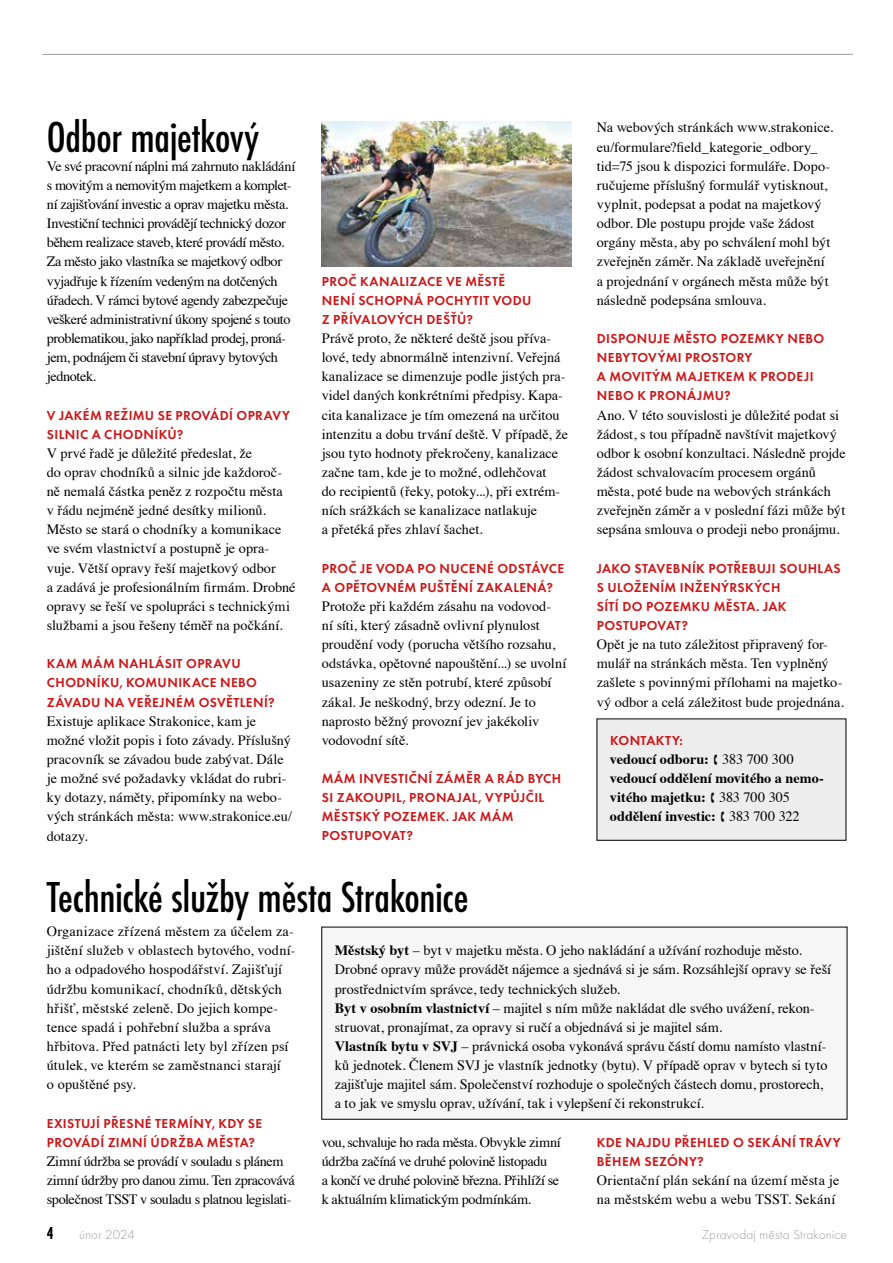
<style>
.page{position:relative;width:893px;height:1263px;background:#fff}
.page>*{position:absolute;margin:0;border:0;box-sizing:border-box;transform-origin:0 0}
.t1{font:500 condensed 45px "Futura TOT";letter-spacing:-.01em;color:#000}
.t2{font:500 condensed 18px "Futura TOT";color:#000}
.t3{font:14.25px/19.2px "Times";color:#000}
.t4{font:14.25px/19.2px "Times";letter-spacing:-.03em;color:#000}
.t5{font:14.25px/19.2px "Times";letter-spacing:-.025em;color:#000}
.t6{font:700 14.25px/19.2px "Times";color:#000}
.t7{font:600 13.5px/19.2px "Futura TOT";letter-spacing:.03em;color:#cd1719}
.t8{font:13.5px "Futura TOT Ligh";letter-spacing:.01em;color:#9d9d9c}
.s1{font-weight:400}
.s2{font-weight:700}
</style>
<div class="page">
<hr style="left:43px;top:54px;width:810px;height:1px;background:#9d9d9c">
<div style="left:597px;top:719px;width:249px;height:121px;background:#ededed"></div>
<img style="left:322px;top:122px;width:249px;height:144px">
<div style="left:322px;top:927px;width:525px;height:192px;background:#f6f6f6"></div>
<h1 class="t1" style="left:47px;top:112px;width:214px">Odbor majetkový</h1>
<p class="t4" style="left:47px;top:155px;width:250px">Ve své pracovní náplni má zahrnuto nakládání s movitým a nemovitým majetkem a komplet&shy;ní zajišťování investic a oprav majetku města.<br>Investiční technici provádějí technický dozor během realizace staveb, které provádí město.<br>Za město jako vlastníka se majetkový odbor vyjadřuje k řízením vedeným na dotčených úřadech. V rámci bytové agendy zabezpečuje veškeré administrativní úkony spojené s touto problematikou, jako například prodej, proná&shy;jem, podnájem či stavební úpravy bytových jednotek.</p>
<p class="t7" style="left:47px;top:405px;width:245px">V JAKÉM REŽIMU SE PROVÁDÍ OPRAVY<br>SILNIC A CHODNÍKŮ?</p>
<p class="t3" style="left:47px;top:442px;width:250px">V prvé řadě je důležité předeslat, že<br>do oprav chodníků a silnic jde každoroč&shy;ně nemalá částka peněz z rozpočtu města<br>v řádu nejméně jedné desítky milionů.<br>Město se stará o chodníky a komunikace ve svém vlastnictví a postupně je opra&shy;vuje. Větší opravy řeší majetkový odbor<br>a zadává je profesionálním firmám. Drobné opravy se řeší ve spolupráci s technickými službami a jsou řešeny téměř na počkání.</p>
<p class="t7" style="left:47px;top:654px;width:229px">KAM MÁM NAHLÁSIT OPRAVU<br>CHODNÍKU, KOMUNIKACE NEBO<br>ZÁVADU NA VEŘEJNÉM OSVĚTLENÍ?</p>
<p class="t3" style="left:47px;top:710px;width:247px">Existuje aplikace Strakonice, kam je možné vložit popis i foto závady. Příslušný pracovník se závadou bude zabývat. Dále je možné své požadavky vkládat do rubri&shy;ky dotazy, náměty, připomínky na webo&shy;vých stránkách města: www.strakonice.eu/ dotazy.</p>
<p class="t7" style="left:322px;top:271px;width:211px">PROČ KANALIZACE VE MĚSTĚ<br>NENÍ SCHOPNÁ POCHYTIT VODU<br>Z PŘÍVALOVÝCH DEŠŤŮ?</p>
<p class="t3" style="left:322px;top:327px;width:248px">Právě proto, že některé deště jsou příva&shy;lové, tedy abnormálně intenzivní. Veřejná kanalizace se dimenzuje podle jistých pra&shy;videl daných konkrétními předpisy. Kapa&shy;cita kanalizace je tím omezená na určitou intenzitu a dobu trvání deště. V případě, že jsou tyto hodnoty překročeny, kanalizace začne tam, kde je to možné, odlehčovat<br>do recipientů (řeky, potoky...), při extrém&shy;ních srážkách se kanalizace natlakuje<br>a přetéká přes zhlaví šachet.</p>
<p class="t7" style="left:322px;top:558px;width:244px">PROČ JE VODA PO NUCENÉ ODSTÁVCE<br>A OPĚTOVNÉM PUŠTĚNÍ ZAKALENÁ?</p>
<p class="t3" style="left:322px;top:595px;width:246px">Protože při každém zásahu na vodovod-<br>ní síti, který zásadně ovlivní plynulost proudění vody (porucha většího rozsahu, odstávka, opětovné napouštění...) se uvolní usazeniny ze stěn potrubí, které způsobí zákal. Je neškodný, brzy odezní. Je to naprosto běžný provozní jev jakékoliv vodovodní sítě.</p>
<p class="t7" style="left:322px;top:769px;width:241px">MÁM INVESTIČNÍ ZÁMĚR A RÁD BYCH<br>SI ZAKOUPIL, PRONAJAL, VYPŮJČIL<br>MĚSTSKÝ POZEMEK. JAK MÁM<br>POSTUPOVAT?</p>
<p class="t3" style="left:597px;top:117px;width:238px">Na webových stránkách www.strakonice. eu/formulare?field_kategorie_odbory_ tid=75 jsou k dispozici formuláře. Dopo&shy;ručujeme příslušný formulář vytisknout, vyplnit, podepsat a podat na majetkový odbor. Dle postupu projde vaše žádost orgány města, aby po schválení mohl být zveřejněn záměr. Na základě uveřejnění a projednání v orgánech města může být následně podepsána smlouva.</p>
<p class="t7" style="left:597px;top:329px;width:229px">DISPONUJE MĚSTO POZEMKY NEBO<br>NEBYTOVÝMI PROSTORY<br>A MOVITÝM MAJETKEM K PRODEJI<br>NEBO K PRONÁJMU?</p>
<p class="t3" style="left:597px;top:404px;width:250px">Ano. V této souvislosti je důležité podat si žádost, s tou případně navštívit majetkový odbor k osobní konzultaci. Následně projde žádost schvalovacím procesem orgánů města, poté bude na webových stránkách zveřejněn záměr a v poslední fázi může být sepsána smlouva o prodeji nebo pronájmu.</p>
<p class="t7" style="left:597px;top:558px;width:245px">JAKO STAVEBNÍK POTŘEBUJI SOUHLAS<br>S ULOŽENÍM INŽENÝRSKÝCH<br>SÍTÍ DO POZEMKU MĚSTA. JAK<br>POSTUPOVAT?</p>
<p class="t3" style="left:597px;top:633px;width:249px">Opět je na tuto záležitost připravený for&shy;mulář na stránkách města. Ten vyplněný zašlete s povinnými přílohami na majetko&shy;vý odbor a celá záležitost bude projednána.</p>
<p class="t7" style="left:610px;top:731px;width:74px">KONTAKTY:</p>
<p class="t6" style="left:610px;top:748px;width:215px">vedoucí odboru: <span class="s1">383 700 300 </span>vedoucí oddělení movitého a nemo&shy;vitého majetku: <span class="s1">383 700 305 </span>oddělení investic: <span class="s1">383 700 322</span></p>
<h1 class="t1" style="left:47px;top:872px;width:423px">Technické služby města Strakonice</h1>
<p class="t3" style="left:47px;top:920px;width:250px">Organizace zřízená městem za účelem za&shy;jištění služeb v oblastech bytového, vodní&shy;ho a odpadového hospodářství. Zajišťují údržbu komunikací, chodníků, dětských hřišť, městské zeleně. Do jejich kompe&shy;tence spadá i pohřební služba a správa hřbitova. Před patnácti lety byl zřízen psí útulek, ve kterém se zaměstnanci starají<br>o opuštěné psy.</p>
<p class="t7" style="left:47px;top:1113px;width:217px">EXISTUJÍ PŘESNÉ TERMÍNY, KDY SE<br>PROVÁDÍ ZIMNÍ ÚDRŽBA MĚSTA?</p>
<p class="t4" style="left:47px;top:1150px;width:250px">Zimní údržba se provádí v souladu s plánem zimní údržby pro danou zimu. Ten zpracovává společnost TSST v souladu s platnou legislati-</p>
<p class="t3" style="left:335px;top:940px;width:498px"><span class="s2">Městský byt</span> – byt v majetku města. O jeho nakládání a užívání rozhoduje město.<br>Drobné opravy může provádět nájemce a sjednává si je sám. Rozsáhlejší opravy se řeší prostřednictvím správce, tedy technických služeb.<br><span class="s2">Byt v osobním vlastnictví</span> – majitel s ním může nakládat dle svého uvážení, rekon&shy;struovat, pronajímat, za opravy si ručí a objednává si je majitel sám.<br><span class="s2">Vlastník bytu v SVJ</span> – právnická osoba vykonává správu částí domu namísto vlastní&shy;ků jednotek. Členem SVJ je vlastník jednotky (bytu). V případě oprav v bytech si tyto zajišťuje majitel sám. Společenství rozhoduje o společných částech domu, prostorech, a to jak ve smyslu oprav, užívání, tak i vylepšení či rekonstrukcí.</p>
<p class="t5" style="left:322px;top:1131px;width:241px">vou, schvaluje ho rada města. Obvykle zimní údržba začíná ve druhé polovině listopadu<br>a končí ve druhé polovině března. Přihlíží se k aktuálním klimatickým podmínkám.</p>
<p class="t7" style="left:597px;top:1132px;width:245px">KDE NAJDU PŘEHLED O SEKÁNÍ TRÁVY<br>BĚHEM SEZÓNY?</p>
<p class="t3" style="left:597px;top:1169px;width:244px">Orientační plán sekání na území města je na městském webu a webu TSST. Sekání</p>
<p class="t2" style="left:47px;top:1223px;width:8px">4</p>
<p class="t8" style="left:79px;top:1227px;width:57px">únor 2024</p>
<p class="t8" style="left:702px;top:1227px;width:147px">Zpravodaj města Strakonice</p>
</div>
